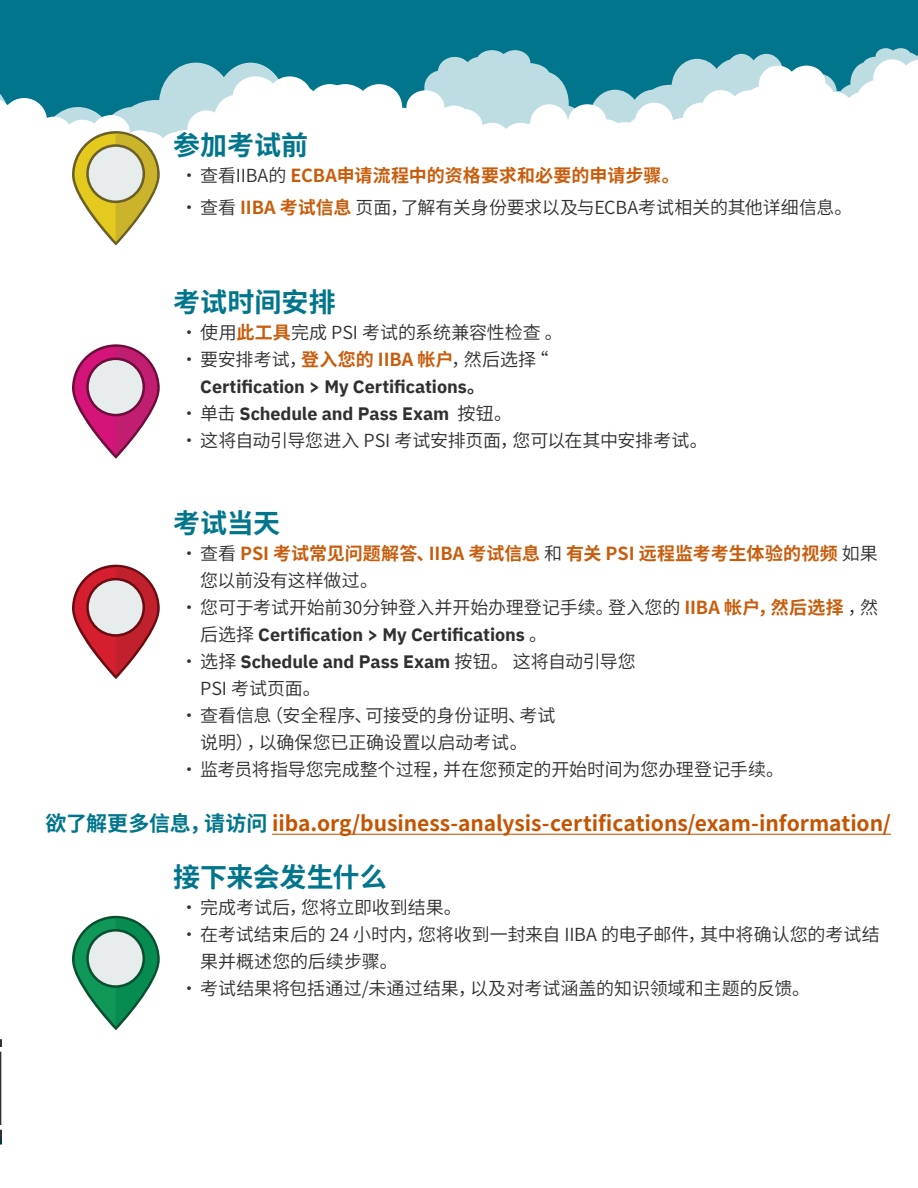
<style>
.page{position:relative;width:918px;height:1188px;background:#fff}
.page>*{position:absolute;margin:0;border:0;box-sizing:border-box;transform-origin:0 0}
.Heading_2{font:700 27px "Source Han Sans CN";color:#00758c}
.Heading_2-2{font:700 27px "Source Han Sans CN";letter-spacing:-.02em;color:#00758c}
.Heading_2-3{font:700 21px "Source Han Sans CN";letter-spacing:-.005em;color:#c55400}
.t1{font:18px/27px "Source Han Sans CN";letter-spacing:-.005em;color:#312f30}
.t2{font:700 18px/27px "Source Han Sans CN";color:#c85d0d}
.t3{font:700 18px/27px "IBM Plex Sans";letter-spacing:-.005em;color:#312f30}
.s1{font-weight:400;color:#312f30}
.s2{font-weight:700;color:#c85d0d}
.s3{font-family:"Source Han Sans CN";font-weight:400}
.s4{font-family:"Source Han Sans CN";color:#c85d0d}
.s5{font-family:"Source Han Sans CN"}
.s6{font-family:"IBM Plex Sans";font-weight:700}
.s7{color:#00758c}
</style>
<div class="page">
<div style="left:0;top:0;width:918px;height:318px;background:#00758c"></div>
<svg style="left:446px;top:50px;width:84px;height:9px"></svg>
<svg style="left:695px;top:48px;width:223px;height:11px"></svg>
<svg style="left:0;top:59px;width:918px;height:259px;background:#e5f1f3"></svg>
<svg style="left:214px;top:76px;width:217px;height:87px;background:#e7f2f4"></svg>
<svg style="left:0;top:98px;width:160px;height:148px;background:#dde2cb"></svg>
<svg style="left:72px;top:916px;width:88px;height:114px"></svg>
<svg style="left:72px;top:344px;width:88px;height:115px"></svg>
<svg style="left:72px;top:565px;width:88px;height:114px"></svg>
<hr style="left:272px;top:834px;width:619px;height:1px;background:#c55400">
<svg style="left:0;top:1039px;width:2px;height:106px"></svg>
<p class="Heading_2" style="left:173px;top:130px;width:137px">参加考试前</p>
<p class="t2" style="left:180px;top:162px;width:501px"><span class="s1">•查看IIBA的</span> ECBA申请流程中的资格要求和必要的申请步骤。</p>
<p class="t1" style="left:180px;top:195px;width:674px">•查看 <span class="s2">IIBA 考试信息</span> 页面，了解有关身份要求以及与ECBA考试相关的其他详细信息。</p>
<p class="Heading_2" style="left:173px;top:286px;width:164px">考试时间安排</p>
<p class="t1" style="left:180px;top:319px;width:384px">•使用<span class="s2">此工具</span>完成 PSI 考试的系统兼容性检查 。</p>
<p class="t3" style="left:200px;top:344px;width:350px;text-indent:-20px"><span class="s3">•要安排考试，</span><span class="s4">登入您的 IIBA 帐户</span><span class="s3">，然后选择“<br></span>Certification &gt; My Certifications<span class="s5">。</span></p>
<p class="t3" style="left:180px;top:398px;width:334px"><span class="s3">•单击</span> Schedule and Pass Exam <span class="s3">按钮。</span></p>
<p class="t1" style="left:180px;top:427px;width:529px">•这将自动引导您进入 PSI 考试安排页面，您可以在其中安排考试。</p>
<p class="Heading_2" style="left:173px;top:508px;width:108px">考试当天</p>
<p class="t2" style="left:200px;top:540px;width:679px;text-indent:-20px"><span class="s1">•查看</span> PSI 考试常见问题解答、IIBA 考试信息 <span class="s1">和</span> 有关 PSI 远程监考考生体验的视频 <span class="s1">如果您以前没有这样做过。</span></p>
<p class="t1" style="left:200px;top:594px;width:679px;text-indent:-20px">•您可于考试开始前30分钟登入并开始办理登记手续。登入您的 <span class="s2">IIBA 帐户，然后选择</span> ，然后选择 <span class="s6">Certification &gt; My Certifications</span> 。</p>
<p class="t1" style="left:200px;top:648px;width:437px;text-indent:-20px">•选择 <span class="s6">Schedule and Pass Exam</span> 按钮。 这将自动引导您<br>PSI 考试页面。</p>
<p class="t1" style="left:180px;top:702px;width:377px;text-align:center">•查看信息（安全程序、可接受的身份证明、考试说明），以确保您已正确设置以启动考试。</p>
<p class="t1" style="left:180px;top:756px;width:606px">•监考员将指导您完成整个过程，并在您预定的开始时间为您办理登记手续。</p>
<p class="Heading_2-3" style="left:45px;top:812px;width:847px"><span class="s7">欲了解更多信息，请访问</span> iiba.org/business-analysis-certifications/exam-information/</p>
<p class="Heading_2-2" style="left:173px;top:862px;width:215px">接下来会发生什么</p>
<p class="t1" style="left:180px;top:894px;width:283px">•完成考试后，您将立即收到结果。</p>
<p class="t1" style="left:200px;top:921px;width:681px;text-indent:-20px">•在考试结束后的 24 小时内，您将收到一封来自 IIBA 的电子邮件，其中将确认您的考试结果并概述您的后续步骤。</p>
<p class="t1" style="left:180px;top:975px;width:632px">•考试结果将包括通过/未通过结果，以及对考试涵盖的知识领域和主题的反馈。</p>
</div>
